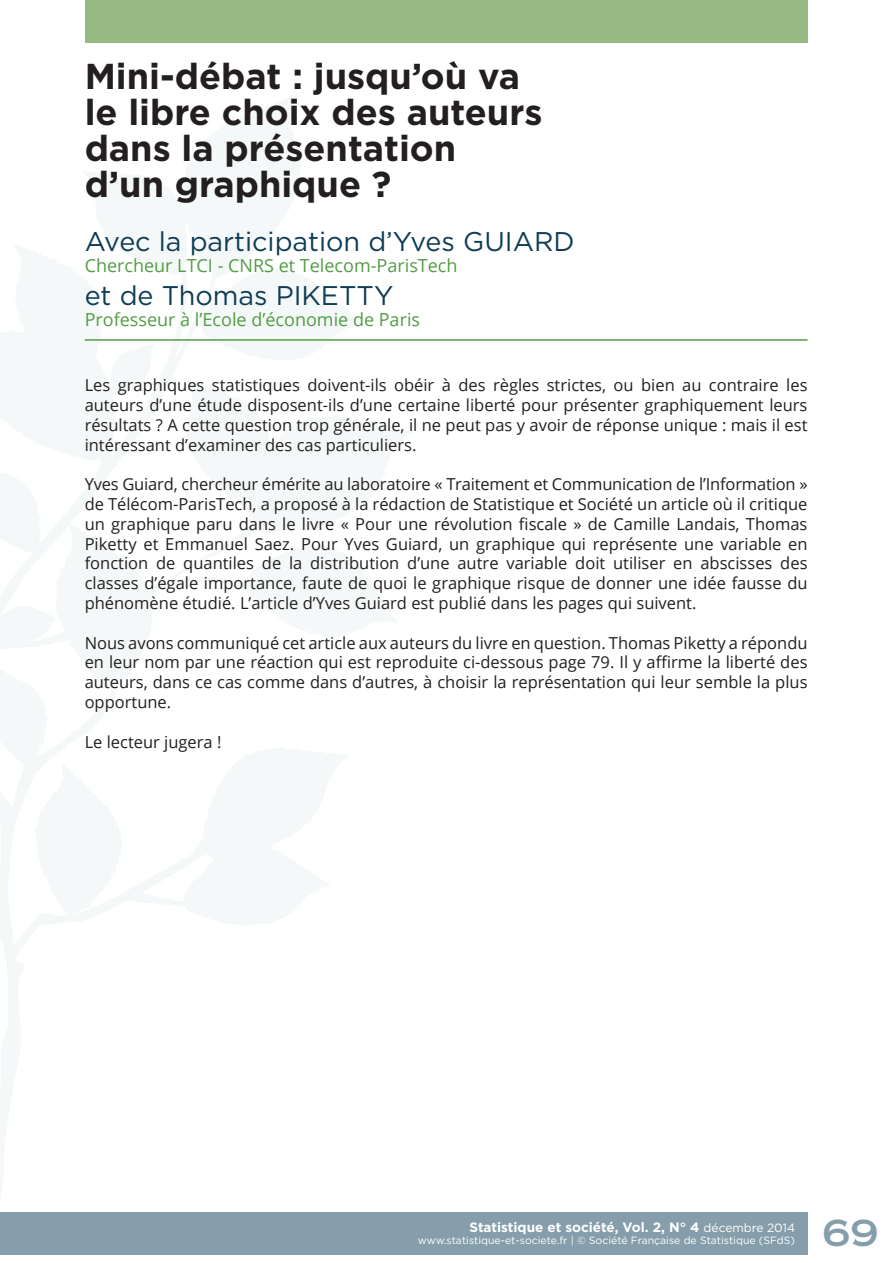
<style>
.page{position:relative;width:893px;height:1263px;background:#fff}
.page>*{position:absolute;margin:0;border:0;box-sizing:border-box;transform-origin:0 0}
.t1{font:700 36px/36px "Gotham";color:#231f20}
.t2{font:36px "Copperplate Gothic Std 31 AB";color:#869eab}
.t3{font:27px "Gotham";color:#0f3d55}
.t4{font:18px "Open Sans";color:#539c45}
.t5{font:16.5px/19.8px "Open Sans";color:#231f20;text-align:justify}
.t6{font:700 13.5px "Gotham";color:#fff}
.t7{font:10.5px "Gotham";color:#fff}
.s1{font-weight:400;font-size:12px}
</style>
<div class="page">
<div style="left:0;top:1212px;width:808px;height:42px;background:#869eab"></div>
<div style="left:85px;top:0;width:722px;height:43px;background:#96b983"></div>
<hr style="left:85px;top:339px;width:722px;height:2px;background:#539c45">
<h1 class="t1" style="left:85px;top:58px;width:459px">Mini-débat : jusqu’où va le libre choix des auteurs dans la présentation d’un graphique ?</h1>
<h2 class="t3" style="left:85px;top:224px;width:491px">Avec la participation d’Yves GUIARD</h2>
<p class="t4" style="left:85px;top:253px;width:374px">Chercheur LTCI - CNRS et Telecom-ParisTech</p>
<h2 class="t3" style="left:85px;top:278px;width:310px">et de Thomas PIKETTY</h2>
<p class="t4" style="left:85px;top:307px;width:337px">Professeur à l’Ecole d’économie de Paris</p>
<p class="t5" style="left:85px;top:375px;width:724px">Les graphiques statistiques doivent-ils obéir à des règles strictes, ou bien au contraire les auteurs d’une étude disposent-ils d’une certaine liberté pour présenter graphiquement leurs résultats ? A cette question trop générale, il ne peut pas y avoir de réponse unique : mais il est intéressant d’examiner des cas particuliers.</p>
<p class="t5" style="left:85px;top:474px;width:724px">Yves Guiard, chercheur émérite au laboratoire « Traitement et Communication de l’Information » de Télécom-ParisTech, a proposé à la rédaction de Statistique et Société un article où il critique un graphique paru dans le livre « Pour une révolution fiscale » de Camille Landais, Thomas Piketty et Emmanuel Saez. Pour Yves Guiard, un graphique qui représente une variable en fonction de quantiles de la distribution d’une autre variable doit utiliser en abscisses des classes d’égale importance, faute de quoi le graphique risque de donner une idée fausse du phénomène étudié. L’article d’Yves Guiard est publié dans les pages qui suivent.</p>
<p class="t5" style="left:85px;top:632px;width:724px">Nous avons communiqué cet article aux auteurs du livre en question. Thomas Piketty a répondu en leur nom par une réaction qui est reproduite ci-dessous page 79. Il y affirme la liberté des auteurs, dans ce cas comme dans d’autres, à choisir la représentation qui leur semble la plus opportune.</p>
<p class="t5" style="left:85px;top:731px;width:138px">Le lecteur jugera !</p>
<p class="t6" style="left:469px;top:1218px;width:327px">Statistique et société, Vol. 2, N° 4 <span class="s1">décembre 2014</span></p>
<p class="t7" style="left:418px;top:1234px;width:379px">www.statistique-et-societe.fr | © Société Française de Statistique (SFdS)</p>
<h1 class="t2" style="left:822px;top:1212px;width:58px">69</h1>
</div>
